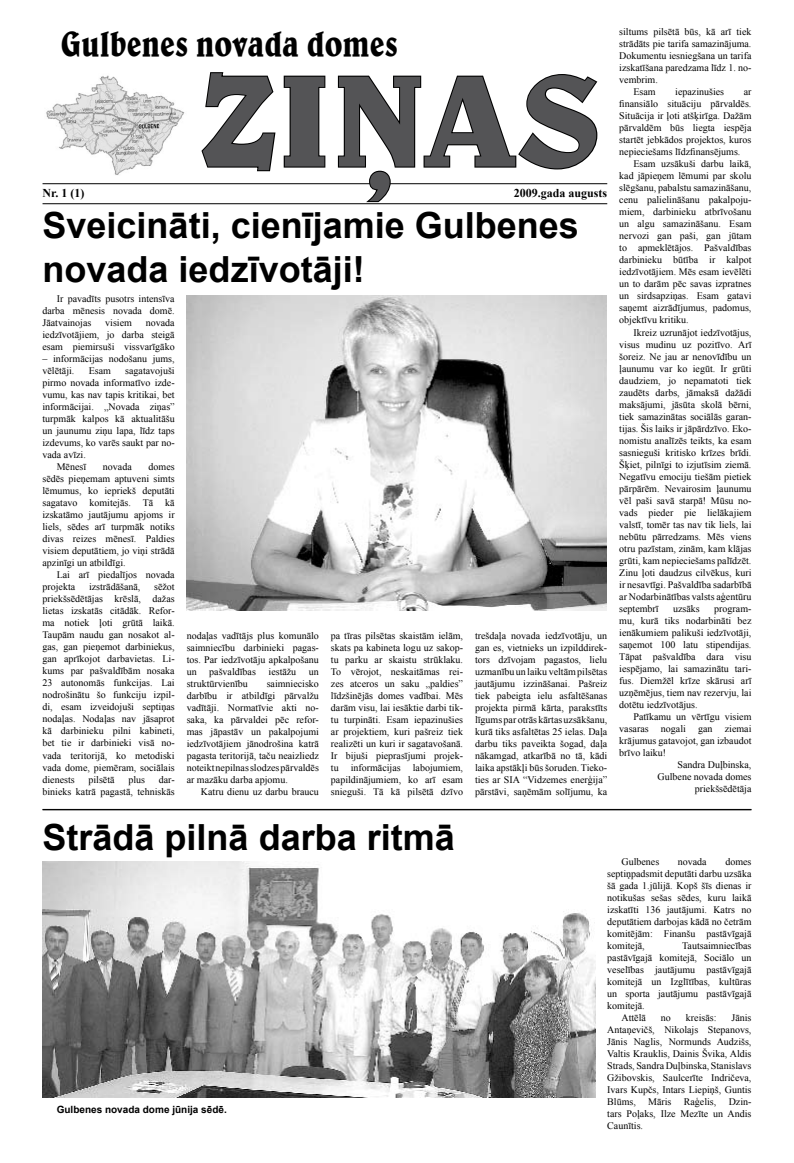
<style>
.page{position:relative;width:794px;height:1163px;background:#fff}
.page>*{position:absolute;margin:0;border:0;box-sizing:border-box;transform-origin:0 0}
.t1{font:condensed 131.7px "Belwe TL";letter-spacing:-.02em;color:#545456;scale:1.31 1}
.t2{font:700 36px/43.2px "Arial";color:#000}
.t3{font:condensed 36px "Belwe TL";color:#000}
.t4{font:700 12px "Times New Roman";color:#000}
.t5{font:10px/12px "Times New Roman";color:#000;text-align:justify}
.t6{font:700 10px "Arial";color:#000}
</style>
<div class="page">
<hr style="left:43px;top:203px;width:564px;height:1px;background:#000">
<hr style="left:43px;top:183px;width:564px;height:1px;background:#000">
<svg style="left:201px;top:72px;width:75px;height:100px"></svg>
<svg style="left:283px;top:75px;width:43px;height:93px"></svg>
<svg style="left:337px;top:74px;width:262px;height:129px"></svg>
<img style="left:46px;top:75px;width:139px;height:100px">
<hr style="left:43px;top:809px;width:708px;height:1px;background:#000">
<img style="left:187px;top:295px;width:419px;height:315px">
<img style="left:42px;top:861px;width:553px;height:236px">
<h2 class="t3" style="left:61px;top:21px;width:339px">Gulbenes novada domes</h2>
<h1 class="t1" style="left:199px;top:40px;width:310px">ZIŅAS</h1>
<p class="t4" style="left:43px;top:185px;width:43px">Nr. 1 (1)</p>
<p class="t4" style="left:514px;top:184px;width:95px">2009.gada augusts</p>
<h2 class="t2" style="left:43px;top:205px;width:538px">Sveicināti, cienījamie Gulbenes novada iedzīvotāji!</h2>
<p class="t5" style="left:43px;top:292px;width:134px;text-indent:14px">Ir pavadīts pusotrs intensīva darba mēnesis novada domē.<br>Jāatvainojas</p>
<p class="t5" style="left:43px;top:316px;width:134px;text-indent:103px">novada iedzīvotājiem, jo darba steigā esam piemirsuši vissvarīgāko</p>
<p class="t5" style="left:43px;top:352px;width:134px">– informācijas nodošanu jums, vēlētāji.</p>
<p class="t5" style="left:105px;top:316px;width:28px">visiem</p>
<p class="t5" style="left:89px;top:364px;width:24px">Esam</p>
<p class="t5" style="left:125px;top:364px;width:51px">sagatavojuši</p>
<p class="t5" style="left:43px;top:376px;width:134px">pirmo novada informatīvo izde-</p>
<p class="t5" style="left:43px;top:388px;width:134px">vumu, kas nav tapis kritikai, bet</p>
<p class="t5" style="left:43px;top:400px;width:134px">informācijai. „Novada ziņas”</p>
<p class="t5" style="left:43px;top:412px;width:134px">turpmāk kalpos kā aktualitāšu</p>
<p class="t5" style="left:43px;top:424px;width:134px">un jaunumu ziņu lapa, līdz taps</p>
<p class="t5" style="left:43px;top:436px;width:134px">izdevums, ko varēs saukt par no-</p>
<p class="t5" style="left:43px;top:448px;width:45px">vada avīzi.</p>
<p class="t5" style="left:57px;top:460px;width:31px">Mēnesī</p>
<p class="t5" style="left:103px;top:460px;width:30px">novada</p>
<p class="t5" style="left:43px;top:460px;width:134px;text-indent:106px">domes sēdēs pieņemam aptuveni simts lēmumus, ko iepriekš deputāti sagatavo komitejās. Tā kā izskatāmo jautājumu apjoms ir liels, sēdes arī turpmāk notiks divas reizes mēnesī. Paldies visiem deputātiem, jo viņi strādā apzinīgi un atbildīgi.</p>
<p class="t5" style="left:43px;top:568px;width:134px;text-indent:14px">Lai arī piedalījos novada projekta</p>
<p class="t5" style="left:89px;top:580px;width:53px">izstrādāšanā,</p>
<p class="t5" style="left:43px;top:580px;width:134px;text-indent:112px">sēžot priekšsēdētājas krēslā, dažas lietas izskatās citādāk. Refor&shy;ma notiek ļoti grūtā laikā.<br>Taupām naudu gan nosakot al&shy;gas, gan pieņemot darbiniekus, gan aprīkojot darbavietas. Li&shy;kums par pašvaldībām nosaka 23 autonomās funkcijas. Lai nodrošinātu šo funkciju izpil&shy;di, esam izveidojuši septiņas nodaļas. Nodaļas nav jāsaprot kā darbinieku pilni kabineti, bet tie ir darbinieki visā no&shy;vada teritorijā, ko metodiski vada dome, piemēram, sociālais dienests</p>
<p class="t5" style="left:43px;top:772px;width:134px;text-align:right">dar-<br>binieks katrā pagastā, tehniskās</p>
<p class="t5" style="left:88px;top:772px;width:28px">pilsētā</p>
<p class="t5" style="left:128px;top:772px;width:18px">plus</p>
<p class="t5" style="left:187px;top:629px;width:134px">nodaļas vadītājs plus komunālo saimniecību darbinieki pagas&shy;tos. Par iedzīvotāju apkalpošanu un</p>
<p class="t5" style="left:209px;top:665px;width:48px">pašvaldības</p>
<p class="t5" style="left:268px;top:665px;width:29px">iestāžu</p>
<p class="t5" style="left:309px;top:665px;width:11px">un</p>
<p class="t5" style="left:187px;top:677px;width:63px">struktūrvienību</p>
<p class="t5" style="left:187px;top:677px;width:134px;text-indent:80px">saimniecisko darbību ir atbildīgi pārvalžu vadītāji. Normatīvie akti no&shy;saka, ka pārvaldei pēc refor&shy;mas jāpastāv un pakalpojumi iedzīvotājiem jānodrošina katrā pagasta teritorijā, taču neaizliedz noteikt nepilnas slodzes pārvaldēs ar mazāku darba apjomu.</p>
<p class="t5" style="left:201px;top:785px;width:119px">Katru dienu uz darbu braucu</p>
<p class="t5" style="left:331px;top:629px;width:134px">pa tīras pilsētas skaistām ielām, skats pa kabineta logu uz sakop&shy;tu parku ar skaistu strūklaku.<br>To vērojot, neskaitāmas rei&shy;zes atceros un saku „paldies” līdzšinējās domes vadībai. Mēs darām visu, lai iesāktie darbi tik&shy;tu turpināti. Esam iepazinušies ar projektiem, kuri pašreiz tiek realizēti un kuri ir sagatavošanā.<br>Ir bijuši pieprasījumi projek&shy;tu informācijas labojumiem, papildinājumiem, ko arī esam snieguši. Tā kā pilsētā dzīvo</p>
<p class="t5" style="left:475px;top:629px;width:134px">trešdaļa novada iedzīvotāju, un gan es, vietnieks un izpilddirek&shy;tors dzīvojam pagastos, lielu uzmanību un laiku veltām pilsētas jautājumu izzināšanai. Pašreiz tiek pabeigta ielu asfaltēšanas projekta pirmā kārta, parakstīts līgums par otrās kārtas uzsākšanu, kurā tiks asfaltētas 25 ielas. Daļa darbu tiks paveikta šogad, daļa nākamgad, atkarībā no tā, kādi laika apstākļi būs šoruden. Tieko&shy;ties ar SIA “Vidzemes enerģija” pārstāvi, saņēmām solījumu, ka</p>
<p class="t5" style="left:619px;top:26px;width:134px">siltums pilsētā būs, kā arī tiek</p>
<p class="t5" style="left:619px;top:38px;width:134px">strādāts pie tarifa samazinājuma.</p>
<p class="t5" style="left:619px;top:50px;width:134px">Dokumentu iesniegšana un tarifa</p>
<p class="t5" style="left:619px;top:62px;width:134px">izskatīšana paredzama līdz 1. no-</p>
<p class="t5" style="left:619px;top:74px;width:40px">vembrim.</p>
<p class="t5" style="left:633px;top:86px;width:24px">Esam</p>
<p class="t5" style="left:675px;top:86px;width:50px">iepazinušies</p>
<p class="t5" style="left:619px;top:86px;width:134px;text-indent:124px">ar finansiālo situāciju pārvaldēs.<br>Situācija ir ļoti atšķirīga. Dažām pārvaldēm būs liegta iespēja startēt jebkādos projektos, kuros nepieciešams līdzfinansējums.</p>
<p class="t5" style="left:619px;top:158px;width:134px;text-indent:14px">Esam uzsākuši darbu laikā, kad jāpieņem lēmumi par skolu slēgšanu, pabalstu samazināšanu, cenu palielināšanu pakalpoju&shy;miem, darbinieku atbrīvošanu un algu samazināšanu. Esam nervozi gan paši, gan jūtam to apmeklētājos. Pašvaldības darbinieku būtība ir kalpot iedzīvotājiem. Mēs esam ievēlēti un to darām pēc savas izpratnes un sirdsapziņas. Esam gatavi saņemt aizrādījumus, padomus, objektīvu kritiku.</p>
<p class="t5" style="left:619px;top:326px;width:134px;text-indent:14px">Ikreiz uzrunājot iedzīvotājus, visus mudinu uz pozitīvo. Arī šoreiz. Ne jau ar nenovīdību un ļaunumu var ko iegūt. Ir grūti daudziem, jo nepamatoti tiek zaudēts darbs, jāmaksā dažādi maksājumi, jāsūta skolā bērni, tiek samazinātas sociālās garan&shy;tijas. Šis laiks ir jāpārdzīvo. Eko&shy;nomistu analīzēs teikts, ka esam sasnieguši kritisko krīzes brīdi.<br>Šķiet, pilnīgi to izjutīsim ziemā.<br>Negatīvu emociju tiešām pietiek pārpārēm. Nevairosim ļaunumu vēl paši savā starpā! Mūsu no&shy;vads pieder pie lielākajiem valstī, tomēr tas nav tik liels, lai nebūtu pārredzams. Mēs viens otru pazīstam, zinām, kam klājas grūti, kam nepieciešams palīdzēt.<br>Zinu ļoti daudzus cilvēkus, kuri ir nesavtīgi. Pašvaldība sadarbībā ar Nodarbinātības valsts aģentūru septembrī</p>
<p class="t5" style="left:673px;top:602px;width:28px">uzsāks</p>
<p class="t5" style="left:619px;top:602px;width:134px;text-indent:95px">program&shy;mu, kurā tiks nodarbināti bez ienākumiem palikuši iedzīvotāji, saņemot 100 latu stipendijas.<br>Tāpat pašvaldība dara visu iespējamo, lai samazinātu tari&shy;fus. Diemžēl krīze skārusi arī uzņēmējus, tiem nav rezervju, lai dotētu iedzīvotājus.</p>
<p class="t5" style="left:633px;top:710px;width:119px">Patīkamu un vērtīgu visiem</p>
<p class="t5" style="left:619px;top:722px;width:134px">vasaras nogali gan ziemai</p>
<p class="t5" style="left:619px;top:734px;width:134px">krājumus gatavojot, gan izbaudot</p>
<p class="t5" style="left:619px;top:746px;width:48px">brīvo laiku!</p>
<p class="t5" style="left:677px;top:758px;width:75px">Sandra Duļbinska,</p>
<p class="t5" style="left:657px;top:770px;width:95px">Gulbene novada domes</p>
<p class="t5" style="left:695px;top:782px;width:58px">priekšsēdētāja</p>
<h2 class="t2" style="left:43px;top:816px;width:414px">Strādā pilnā darba ritmā</h2>
<p class="t6" style="left:57px;top:1102px;width:172px">Gulbenes novada dome jūnija sēdē.</p>
<p class="t5" style="left:607px;top:855px;width:146px;text-indent:118px">domes septiņpadsmit deputāti darbu uzsāka šā gada 1.jūlijā. Kopš šīs dienas ir notikušas sešas sēdes, kuru laikā izskatīti 136 jautājumi. Katrs no deputātiem darbojas kādā no četrām komitējām: Finanšu pastāvīgajā komitejā,</p>
<p class="t5" style="left:621px;top:855px;width:39px">Gulbenes</p>
<p class="t5" style="left:678px;top:855px;width:30px">novada</p>
<p class="t5" style="left:682px;top:939px;width:71px">Tautsaimniecības</p>
<p class="t5" style="left:607px;top:951px;width:146px">pastāvīgajā komitejā, Sociālo un</p>
<p class="t5" style="left:607px;top:963px;width:146px">veselības jautājumu pastāvīgajā</p>
<p class="t5" style="left:607px;top:975px;width:146px">komitejā un Izglītības, kultūras</p>
<p class="t5" style="left:607px;top:987px;width:146px">un sporta jautājumu pastāvīgajā</p>
<p class="t5" style="left:607px;top:999px;width:39px">komitejā.</p>
<p class="t5" style="left:621px;top:1011px;width:26px">Attēlā</p>
<p class="t5" style="left:661px;top:1011px;width:11px">no</p>
<p class="t5" style="left:686px;top:1011px;width:32px">kreisās:</p>
<p class="t5" style="left:607px;top:1011px;width:146px;text-indent:124px">Jānis Antaņevičš, Nikolajs Stepanovs, Jānis Naglis, Normunds Audzišs, Valtis Krauklis, Dainis Švika, Aldis Strads, Sandra Duļbinska, Stanislavs Gžibovskis, Saulcerīte Indričeva, Ivars Kupčs, Intars Liepiņš, Guntis Blūms, Māris Raģelis, Dzin&shy;tars Poļaks, Ilze Mezīte un Andis Caunītis.</p>
</div>
